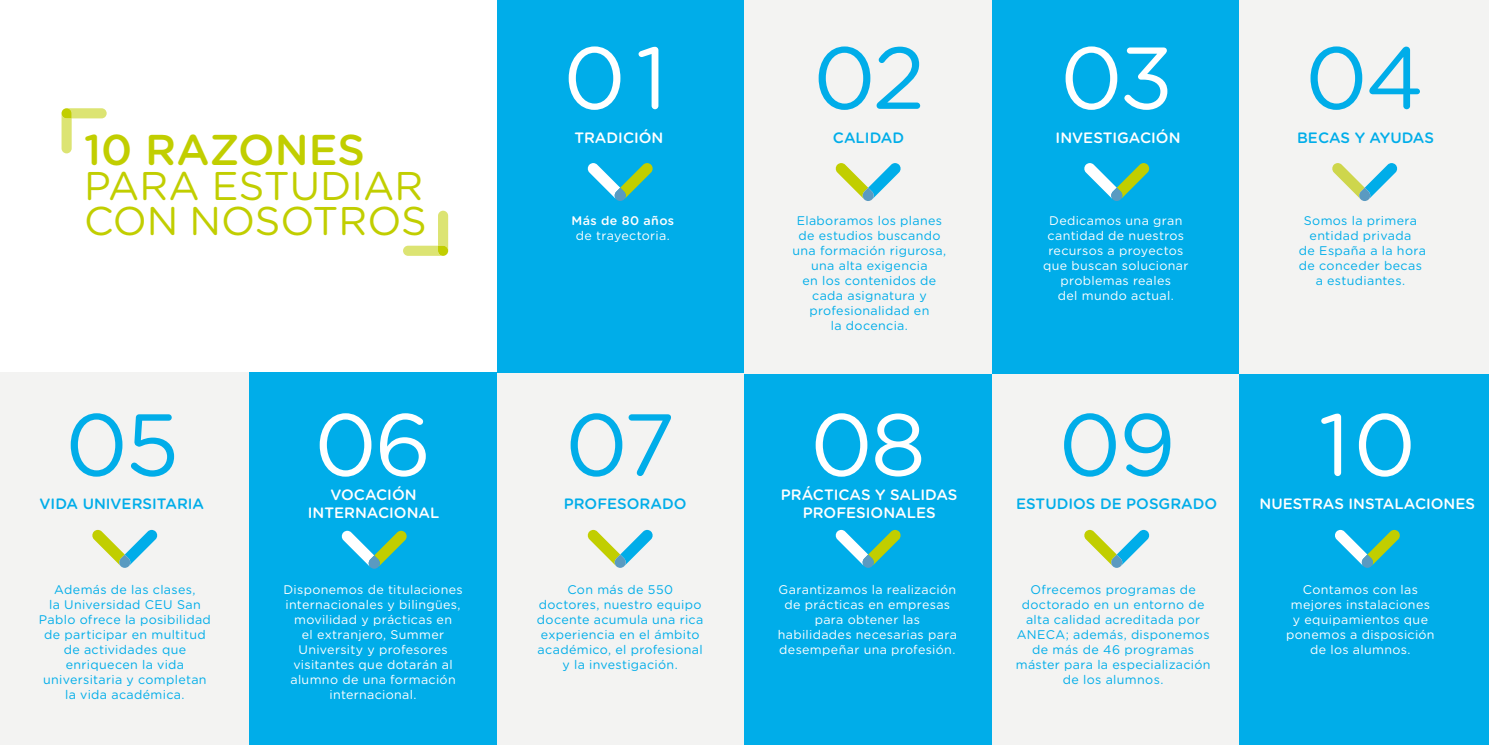
<style>
.page{position:relative;width:1489px;height:745px;background:#fff}
.page>*{position:absolute;margin:0;border:0;box-sizing:border-box;transform-origin:0 0}
.t1{font:87.5px "Gotham Rounded";letter-spacing:-.025em;color:#fff}
.t2{font:87.5px "Gotham Rounded";letter-spacing:-.025em;color:#00ade9}
.t3{font:500 43px "Gotham Rounded";color:#c1ce00}
.t4{font:40px/34.9px "Gotham Rounded";color:#c1ce00}
.t5{font:500 15px/17.5px "Gotham Rounded";color:#fff;text-align:center}
.t6{font:500 15px "Gotham Rounded";color:#00ade9}
.t7{font:12.5px/15px "Gotham Rounded";letter-spacing:.025em;color:#00ade9;text-align:center}
.t8{font:12.5px/15px "Gotham Rounded";letter-spacing:.025em;color:#fff;text-align:center}
.t9{font:500 12.5px "Gotham Rounded";letter-spacing:.035em;color:#fff}
</style>
<div class="page">
<div style="left:496px;top:372px;width:248px;height:372px;background:#f3f3f2"></div>
<div style="left:0;top:372px;width:249px;height:372px;background:#f3f3f2"></div>
<div style="left:496px;top:0;width:248px;height:372px;background:#00ade9"></div>
<div style="left:249px;top:372px;width:247px;height:372px;background:#00ade9"></div>
<div style="left:744px;top:372px;width:248px;height:372px;background:#00ade9"></div>
<div style="left:744px;top:0;width:248px;height:373px;background:#f3f3f2"></div>
<div style="left:991px;top:372px;width:248px;height:372px;background:#f3f3f2"></div>
<div style="left:991px;top:0;width:248px;height:373px;background:#00ade9"></div>
<div style="left:1239px;top:372px;width:249px;height:372px;background:#00ade9"></div>
<div style="left:1239px;top:0;width:249px;height:373px;background:#f3f3f2"></div>
<svg style="left:587px;top:163px;width:66px;height:38px"></svg>
<svg style="left:341px;top:530px;width:66px;height:38px"></svg>
<svg style="left:587px;top:529px;width:66px;height:38px"></svg>
<svg style="left:92px;top:529px;width:66px;height:38px"></svg>
<svg style="left:403px;top:210px;width:45px;height:46px"></svg>
<svg style="left:62px;top:108px;width:45px;height:45px"></svg>
<svg style="left:1084px;top:163px;width:65px;height:38px"></svg>
<svg style="left:835px;top:529px;width:66px;height:38px"></svg>
<svg style="left:1335px;top:529px;width:65px;height:38px"></svg>
<svg style="left:835px;top:163px;width:66px;height:38px"></svg>
<svg style="left:1332px;top:163px;width:65px;height:38px"></svg>
<svg style="left:1084px;top:529px;width:65px;height:38px"></svg>
<h2 class="t3" style="left:84px;top:119px;width:282px">10 RAZONES</h2>
<h3 class="t4" style="left:84px;top:167px;width:344px">PARA ESTUDIAR<br>CON NOSOTROS</h3>
<h1 class="t1" style="left:563px;top:18px;width:105px">01</h1>
<p class="t5" style="left:574px;top:128px;width:91px">TRADICIÓN</p>
<p class="t9" style="left:571px;top:211px;width:104px">Más de 80 años</p>
<p class="t8" style="left:576px;top:227px;width:96px">de trayectoria.</p>
<h1 class="t2" style="left:65px;top:384px;width:115px">05</h1>
<h1 class="t1" style="left:314px;top:384px;width:118px">06</h1>
<h1 class="t2" style="left:565px;top:384px;width:111px">07</h1>
<p class="t5" style="left:308px;top:485px;width:133px">VOCACIÓN<br>INTERNACIONAL</p>
<p class="t6" style="left:40px;top:493px;width:166px">VIDA UNIVERSITARIA</p>
<p class="t6" style="left:563px;top:493px;width:124px">PROFESORADO</p>
<p class="t7" style="left:39px;top:580px;width:173px">Además de las clases,<br>la Universidad CEU San<br>Pablo ofrece la posibilidad de participar en multitud de actividades que enriquecen la vida universitaria y completan la vida académica.</p>
<p class="t8" style="left:283px;top:580px;width:181px">Disponemos de titulaciones internacionales y bilingües, movilidad y prácticas en<br>el extranjero, Summer<br>University y profesores visitantes que dotarán al alumno de una formación internacional.</p>
<p class="t7" style="left:537px;top:580px;width:168px">Con más de 550 doctores, nuestro equipo docente acumula una rica experiencia en el ámbito académico, el profesional y la investigación.</p>
<h1 class="t2" style="left:813px;top:18px;width:113px">02</h1>
<h1 class="t1" style="left:1060px;top:18px;width:115px">03</h1>
<h1 class="t2" style="left:1304px;top:18px;width:121px">04</h1>
<p class="t6" style="left:832px;top:127px;width:73px">CALIDAD</p>
<p class="t5" style="left:1055px;top:128px;width:126px">INVESTIGACIÓN</p>
<p class="t6" style="left:1296px;top:127px;width:138px">BECAS Y AYUDAS</p>
<p class="t7" style="left:792px;top:212px;width:155px">Elaboramos los planes de estudios buscando una formación rigurosa, una alta exigencia<br>en los contenidos de cada asignatura y profesionalidad en<br>la docencia.</p>
<p class="t8" style="left:1043px;top:212px;width:147px">Dedicamos una gran cantidad de nuestros recursos a proyectos que buscan solucionar problemas reales<br>del mundo actual.</p>
<p class="t7" style="left:1298px;top:212px;width:129px">Somos la primera entidad privada<br>de España a la hora de conceder becas a estudiantes.</p>
<h1 class="t2" style="left:1058px;top:384px;width:118px">09</h1>
<h1 class="t1" style="left:810px;top:384px;width:117px">08</h1>
<h1 class="t1" style="left:1318px;top:384px;width:99px">10</h1>
<p class="t5" style="left:781px;top:485px;width:178px">PRÁCTICAS Y SALIDAS<br>PROFESIONALES</p>
<p class="t5" style="left:1259px;top:494px;width:217px">NUESTRAS INSTALACIONES</p>
<p class="t6" style="left:1016px;top:493px;width:203px">ESTUDIOS DE POSGRADO</p>
<p class="t7" style="left:1015px;top:580px;width:196px">Ofrecemos programas de doctorado en un entorno de alta calidad acreditada por<br>ANECA; además, disponemos de más de 46 programas máster para la especialización de los alumnos.</p>
<p class="t8" style="left:777px;top:580px;width:180px">Garantizamos la realización de prácticas en empresas para obtener las habilidades necesarias para desempeñar una profesión.</p>
<p class="t8" style="left:1286px;top:580px;width:150px">Contamos con las mejores instalaciones y equipamientos que ponemos a disposición de los alumnos.</p>
</div>
